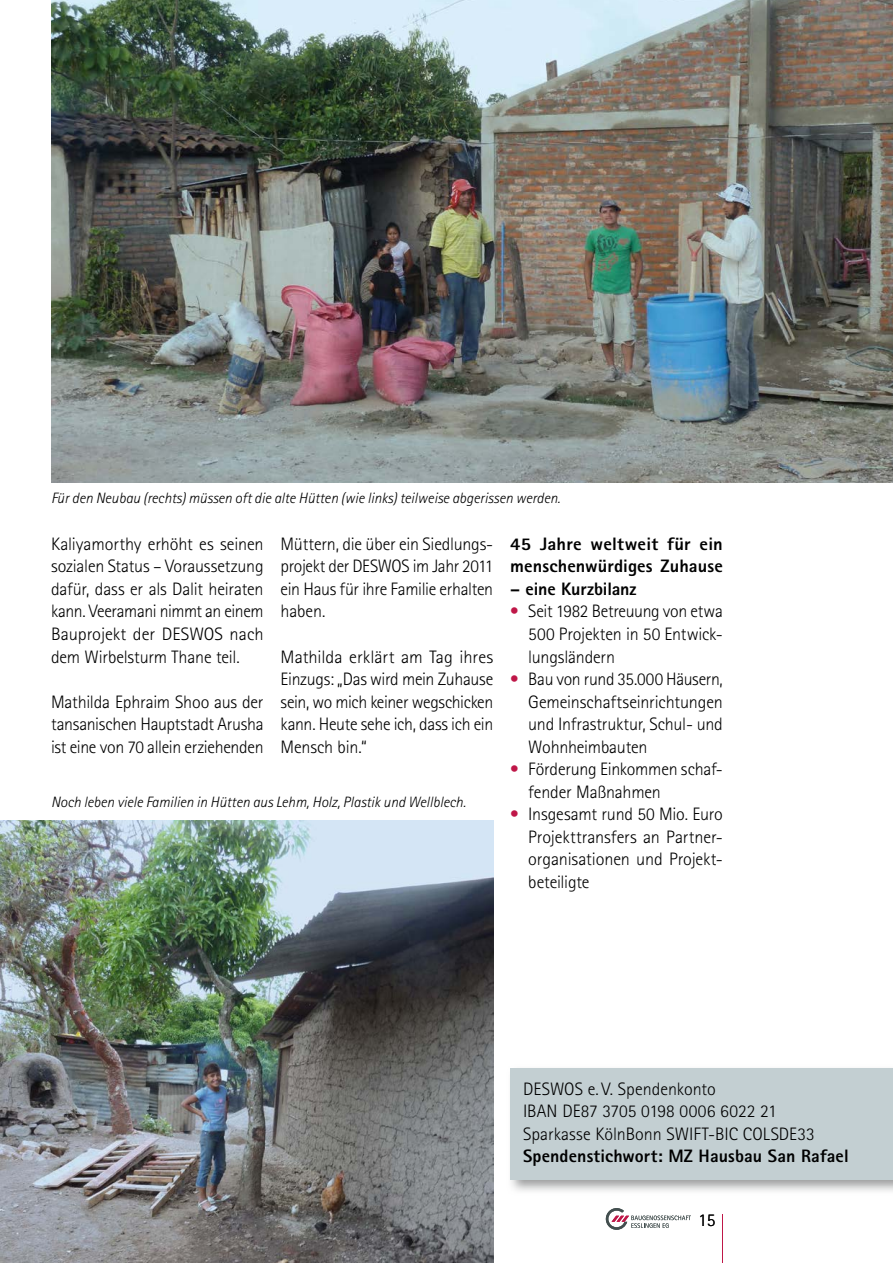
<style>
.page{position:relative;width:893px;height:1263px;background:#fff}
.page>*{position:absolute;margin:0;border:0;box-sizing:border-box;transform-origin:0 0}
.t1{font:300 18px/22.5px "Rotis Sans Serif Std";letter-spacing:-.01em;color:#000;text-align:justify}
.t2{font:800 18px/22.5px "Rotis Sans Serif Std";letter-spacing:.005em;color:#000}
.t3{font:italic 300 15px "Rotis Sans Serif Std";color:#000}
.s1{color:#bf1748}
</style>
<div class="page">
<hr style="left:722px;top:1214px;width:1px;height:49px;background:#bf1748">
<svg style="left:606px;top:1208px;width:85px;height:22px"></svg>
<img style="left:51px;top:0;width:842px;height:482px">
<div style="left:510px;top:1068px;width:383px;height:112px;background:#c3cfd2"></div>
<img style="left:0;top:820px;width:493px;height:443px">
<p class="t3" style="left:51px;top:490px;width:511px">Für den Neubau (rechts) müssen oft die alte Hütten (wie links) teilweise abgerissen werden.</p>
<p class="t1" style="left:51px;top:532px;width:214px">Kaliyamorthy erhöht es seinen sozialen Status – Vor aussetzung dafür, dass er als Dalit heiraten kann. Veeramani nimmt an einem Bauprojekt der DESWOS nach dem Wirbelsturm Thane teil.</p>
<p class="t1" style="left:51px;top:690px;width:214px">Mathilda Ephraim Shoo aus der tansanischen Hauptstadt Arusha ist eine von 70 allein erziehenden</p>
<p class="t1" style="left:281px;top:532px;width:214px">Müttern, die über ein Siedlungs&shy;projekt der DESWOS im Jahr 2011 ein Haus für ihre Familie erhalten haben.</p>
<p class="t1" style="left:281px;top:645px;width:214px">Mathilda erklärt am Tag ihres Einzugs: „Das wird mein Zuhause sein, wo mich keiner wegschicken kann. Heute sehe ich, dass ich ein Mensch bin.“</p>
<p class="t3" style="left:51px;top:793px;width:416px">Noch leben viele Familien in Hütten aus Lehm, Holz, Plastik und Wellblech.</p>
<p class="t2" style="left:510px;top:532px;width:214px">45 Jahre weltweit für ein menschenwürdiges Zuhause</p>
<p class="t2" style="left:510px;top:577px;width:128px">– eine Kurzbilanz</p>
<p class="t1" style="left:528px;top:600px;width:196px;text-indent:-18px"><span class="s1">•</span> Seit 1982 Betreuung von etwa 500 Projekten in 50 Entwick&shy;lungsländern</p>
<p class="t1" style="left:528px;top:668px;width:196px;text-indent:-18px"><span class="s1">•</span> Bau von rund 35.000 Häusern, Gemeinschaftseinrichtungen und Infrastruktur, Schul- und Wohnheimbauten</p>
<p class="t1" style="left:528px;top:758px;width:196px;text-indent:-18px"><span class="s1">•</span> Förderung Einkommen schaf&shy;fender Maßnahmen</p>
<p class="t1" style="left:528px;top:803px;width:196px;text-indent:-18px"><span class="s1">•</span> Insgesamt rund 50 Mio. Euro Projekttransfers an Partner&shy;organisationen und Projekt&shy;beteiligte</p>
<p class="t1" style="left:523px;top:1077px;width:293px;text-align:left">DESWOS e. V. Spendenkonto<br>IBAN DE87 3705 0198 0006 6022 21<br>Sparkasse KölnBonn SWIFT-BIC COLSDE33</p>
<p class="t2" style="left:523px;top:1144px;width:327px">Spendenstichwort: MZ Hausbau San Rafael</p>
<p class="t1" style="left:698px;top:1209px;width:19px">15</p>
</div>
